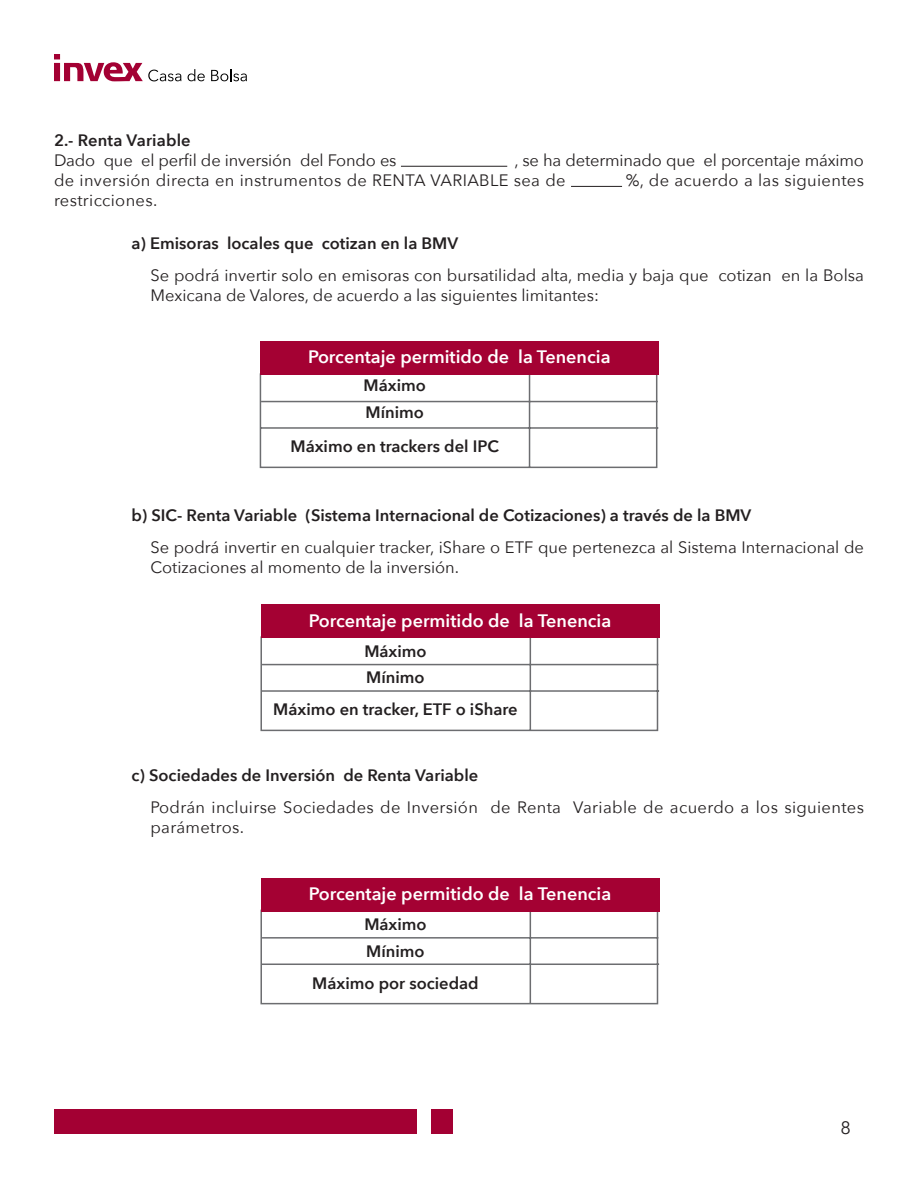
<style>
.page{position:relative;width:918px;height:1188px;background:#fff}
.page>*{position:absolute;margin:0;border:0;box-sizing:border-box;transform-origin:0 0}
.t1{font:600 18px "Avenir Next";color:#fff}
.t2{font:18px "Avenir Next";color:#231f20}
.t3{font:16.5px/19.8px "Avenir Next";color:#231f20}
.t4{font:600 16.5px "Avenir Next";color:#231f20}
.t5{font:16.5px/19.8px "Avenir Next";letter-spacing:.02em;color:#231f20}
</style>
<div class="page">
<div style="left:54px;top:1110px;width:363px;height:24px;background:#a30033"></div>
<div style="left:431px;top:1110px;width:22px;height:24px;background:#a30033"></div>
<svg style="left:54px;top:54px;width:127px;height:27px"></svg>
<svg style="left:188px;top:69px;width:17px;height:12px"></svg>
<svg style="left:211px;top:69px;width:36px;height:12px"></svg>
<hr style="left:401px;top:166px;width:106px;height:1px;background:#231f20">
<hr style="left:571px;top:186px;width:51px;height:1px;background:#231f20">
<svg style="left:259px;top:372px;width:400px;height:97px"></svg>
<div style="left:260px;top:342px;width:398px;height:33px;background:#a40133"></div>
<svg style="left:260px;top:635px;width:400px;height:97px"></svg>
<div style="left:261px;top:605px;width:398px;height:33px;background:#a40133"></div>
<svg style="left:260px;top:908px;width:400px;height:97px"></svg>
<div style="left:261px;top:878px;width:398px;height:33px;background:#a40133"></div>
<p class="t4" style="left:54px;top:127px;width:138px">2.- Renta Variable</p>
<p class="t3" style="left:54px;top:150px;width:344px">Dado que el perfil de inversión del Fondo es</p>
<p class="t5" style="left:54px;top:150px;width:812px;text-indent:461px">, se ha determinado que el porcentaje máximo de inversión directa en instrumentos de RENTA VARIABLE sea de</p>
<p class="t5" style="left:626px;top:170px;width:240px">%, de acuerdo a las siguientes</p>
<p class="t5" style="left:54px;top:189px;width:105px">restricciones.</p>
<p class="t4" style="left:131px;top:229px;width:328px">a) Emisoras locales que cotizan en la BMV</p>
<p class="t3" style="left:150px;top:264px;width:715px">Se podrá invertir solo en emisoras con bursatilidad alta, media y baja que cotizan en la Bolsa<br>Mexicana de Valores, de acuerdo a las siguientes limitantes:</p>
<p class="t1" style="left:308px;top:341px;width:304px">Porcentaje permitido de la Tenencia</p>
<p class="t4" style="left:364px;top:371px;width:64px">Máximo</p>
<p class="t4" style="left:366px;top:398px;width:60px">Mínimo</p>
<p class="t4" style="left:290px;top:432px;width:210px">Máximo en trackers del IPC</p>
<p class="t4" style="left:131px;top:501px;width:621px">b) SIC- Renta Variable (Sistema Internacional de Cotizaciones) a través de la BMV</p>
<p class="t3" style="left:150px;top:537px;width:715px">Se podrá invertir en cualquier tracker, iShare o ETF que pertenezca al Sistema Internacional de<br>Cotizaciones al momento de la inversión.</p>
<p class="t1" style="left:309px;top:605px;width:304px">Porcentaje permitido de la Tenencia</p>
<p class="t4" style="left:364px;top:637px;width:64px">Máximo</p>
<p class="t4" style="left:366px;top:663px;width:60px">Mínimo</p>
<p class="t4" style="left:273px;top:695px;width:246px">Máximo en tracker, ETF o iShare</p>
<p class="t4" style="left:131px;top:761px;width:348px">c) Sociedades de Inversión de Renta Variable</p>
<p class="t5" style="left:150px;top:797px;width:715px">Podrán incluirse Sociedades de Inversión de Renta Variable de acuerdo a los siguientes parámetros.</p>
<p class="t1" style="left:309px;top:878px;width:304px">Porcentaje permitido de la Tenencia</p>
<p class="t4" style="left:364px;top:910px;width:64px">Máximo</p>
<p class="t4" style="left:366px;top:937px;width:60px">Mínimo</p>
<p class="t4" style="left:312px;top:969px;width:168px">Máximo por sociedad</p>
<p class="t2" style="left:840px;top:1113px;width:12px">8</p>
</div>
